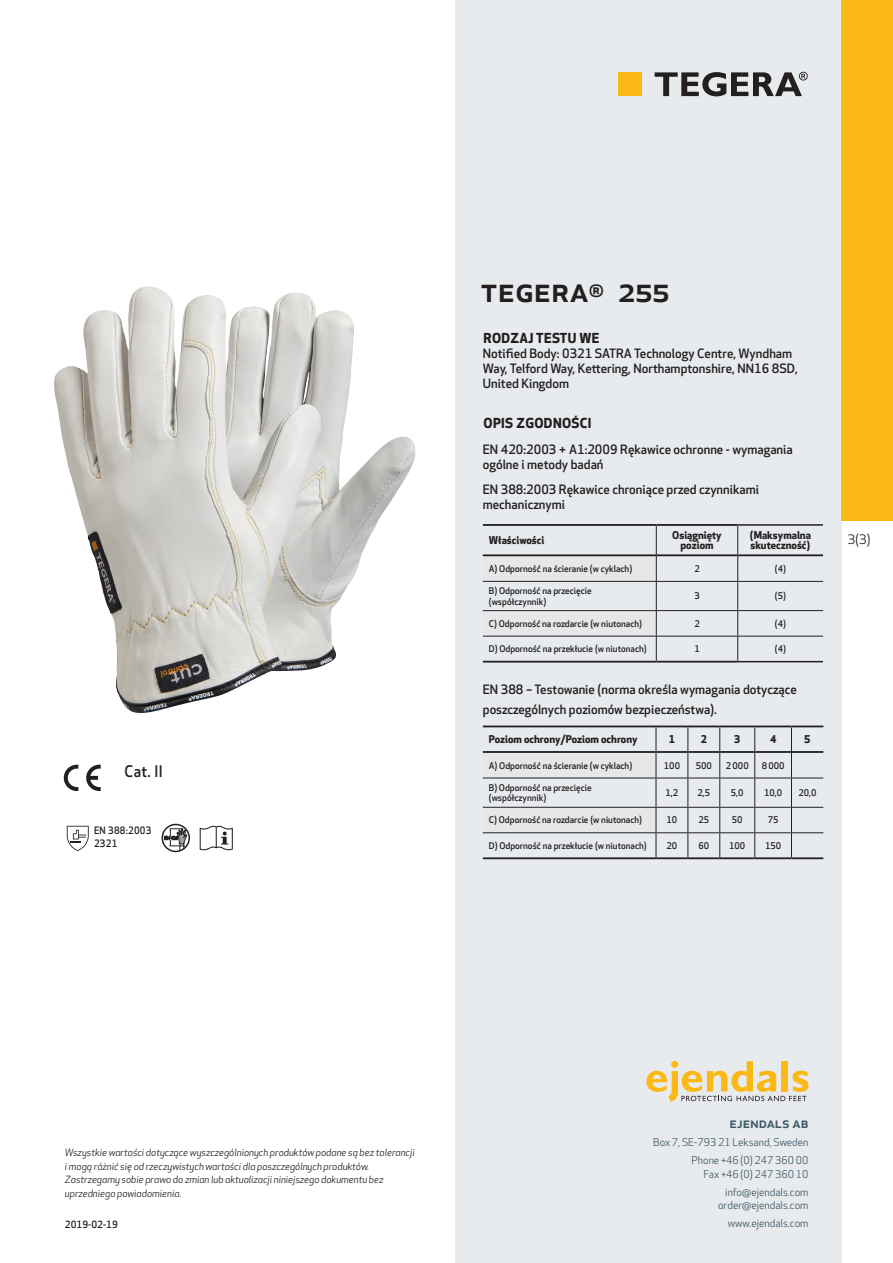
<style>
.page{position:relative;width:893px;height:1263px;background:#fff}
.page>*{position:absolute;margin:0;border:0;box-sizing:border-box;transform-origin:0 0}
.prodname{font:500 34.5px "Apex New";color:#231f20}
.Artikel{font:500 15.6px "Apex New";color:#231f20;scale:.95 1}
.t1{font:500 15px "Apex New";color:#405968}
.Compliance_body{font:700 13.5px "Apex New";letter-spacing:.025em;color:#231f20}
.t2{font:12.75px "Apex New";color:#231f20}
.Compliance_body-2{font:500 12.6px/15px "Apex New";color:#231f20}
.Artikel-2{font:500 12.6px/19.5px "Apex New";color:#231f20}
.t3{font:10.5px/18px "Apex New";color:#405968;text-align:right}
.Artikel-3{font:700 10.5px/10.5px "Apex New";color:#231f20;text-align:center}
.Artikel-4{font:500 10.05px/13.2px "Apex New";letter-spacing:.025em;color:#231f20;scale:.95 1}
.t4{font:italic 9.75px/13.5px "Apex New";color:#231f20}
.t5{font:500 9.75px "Apex New";color:#231f20}
.Artikel-5{font:500 9px/10.5px "Apex New";color:#231f20}
</style>
<div class="page">
<div style="left:455px;top:0;width:387px;height:1263px;background:#e8ebee"></div>
<svg style="left:646px;top:1061px;width:162px;height:40px"></svg>
<hr style="left:738px;top:636px;width:85px;height:1px;background:#231f20">
<svg style="left:737px;top:526px;width:1px;height:135px"></svg>
<hr style="left:738px;top:524px;width:85px;height:2px;background:#231f20">
<hr style="left:738px;top:661px;width:85px;height:1px;background:#231f20">
<hr style="left:483px;top:524px;width:173px;height:2px;background:#231f20">
<hr style="left:657px;top:554px;width:81px;height:2px;background:#231f20">
<hr style="left:738px;top:554px;width:85px;height:2px;background:#231f20">
<hr style="left:483px;top:661px;width:173px;height:1px;background:#231f20">
<hr style="left:656px;top:581px;width:82px;height:1px;background:#231f20">
<hr style="left:738px;top:581px;width:85px;height:1px;background:#231f20">
<hr style="left:656px;top:610px;width:82px;height:1px;background:#231f20">
<hr style="left:738px;top:610px;width:85px;height:1px;background:#231f20">
<hr style="left:656px;top:636px;width:82px;height:1px;background:#231f20">
<hr style="left:656px;top:524px;width:82px;height:2px;background:#231f20">
<hr style="left:656px;top:661px;width:82px;height:1px;background:#231f20">
<svg style="left:483px;top:526px;width:174px;height:135px"></svg>
<hr style="left:483px;top:725px;width:173px;height:2px;background:#231f20">
<hr style="left:656px;top:751px;width:31px;height:2px;background:#231f20">
<hr style="left:688px;top:751px;width:31px;height:2px;background:#231f20">
<hr style="left:720px;top:751px;width:34px;height:2px;background:#231f20">
<hr style="left:755px;top:751px;width:36px;height:2px;background:#231f20">
<hr style="left:792px;top:751px;width:31px;height:2px;background:#231f20">
<hr style="left:483px;top:857px;width:173px;height:2px;background:#231f20">
<hr style="left:656px;top:778px;width:32px;height:1px;background:#231f20">
<hr style="left:688px;top:778px;width:32px;height:1px;background:#231f20">
<hr style="left:720px;top:778px;width:35px;height:1px;background:#231f20">
<hr style="left:755px;top:778px;width:36px;height:1px;background:#231f20">
<hr style="left:791px;top:778px;width:32px;height:1px;background:#231f20">
<hr style="left:656px;top:807px;width:32px;height:1px;background:#231f20">
<hr style="left:688px;top:807px;width:32px;height:1px;background:#231f20">
<hr style="left:720px;top:807px;width:35px;height:1px;background:#231f20">
<hr style="left:755px;top:807px;width:36px;height:1px;background:#231f20">
<hr style="left:791px;top:807px;width:32px;height:1px;background:#231f20">
<hr style="left:656px;top:832px;width:32px;height:1px;background:#231f20">
<hr style="left:688px;top:832px;width:32px;height:1px;background:#231f20">
<hr style="left:720px;top:832px;width:35px;height:1px;background:#231f20">
<hr style="left:755px;top:832px;width:36px;height:1px;background:#231f20">
<hr style="left:791px;top:832px;width:32px;height:1px;background:#231f20">
<hr style="left:656px;top:725px;width:32px;height:2px;background:#231f20">
<hr style="left:656px;top:857px;width:32px;height:2px;background:#231f20">
<svg style="left:483px;top:727px;width:174px;height:130px"></svg>
<hr style="left:688px;top:725px;width:32px;height:2px;background:#231f20">
<hr style="left:688px;top:857px;width:32px;height:2px;background:#231f20">
<svg style="left:687px;top:727px;width:1px;height:130px"></svg>
<hr style="left:720px;top:725px;width:35px;height:2px;background:#231f20">
<hr style="left:720px;top:857px;width:35px;height:2px;background:#231f20">
<svg style="left:719px;top:727px;width:1px;height:130px"></svg>
<hr style="left:755px;top:725px;width:36px;height:2px;background:#231f20">
<hr style="left:755px;top:857px;width:36px;height:2px;background:#231f20">
<svg style="left:754px;top:727px;width:1px;height:130px"></svg>
<hr style="left:791px;top:725px;width:32px;height:2px;background:#231f20">
<hr style="left:791px;top:857px;width:32px;height:2px;background:#231f20">
<svg style="left:791px;top:727px;width:1px;height:130px"></svg>
<svg style="left:86px;top:765px;width:15px;height:26px"></svg>
<svg style="left:64px;top:765px;width:14px;height:26px"></svg>
<svg style="left:67px;top:826px;width:22px;height:25px"></svg>
<svg style="left:164px;top:824px;width:23px;height:26px"></svg>
<div style="left:162px;top:824px;width:28px;height:28px;border:1px solid #231f20;border-radius:50%"></div>
<svg style="left:200px;top:826px;width:33px;height:24px"></svg>
<div style="left:618px;top:72px;width:24px;height:24px;background:#fcb814"></div>
<svg style="left:655px;top:72px;width:153px;height:24px"></svg>
<div style="left:842px;top:0;width:51px;height:520px;background:#fcb814"></div>
<img style="left:54px;top:287px;width:362px;height:426px">
<p class="Artikel" style="left:125px;top:761px;width:42px">Cat. II</p>
<p class="Artikel-4" style="left:94px;top:823px;width:62px">EN 388:2003<br>2321</p>
<p class="prodname" style="left:480px;top:266px;width:191px">TEGERA<sup>®</sup> 255</p>
<p class="Compliance_body" style="left:483px;top:328px;width:117px">RODZAJ TESTU WE</p>
<p class="Compliance_body-2" style="left:483px;top:345px;width:316px">Notified Body: 0321 SATRA Technology Centre, Wyndham<br>Way, Telford Way, Kettering, Northamptonshire, NN16 8SD,<br>United Kingdom</p>
<p class="Compliance_body" style="left:483px;top:413px;width:110px">OPIS ZGODNOŚCI</p>
<p class="Compliance_body-2" style="left:483px;top:441px;width:311px">EN 420:2003 + A1:2009 Rękawice ochronne - wymagania ogólne i metody badań</p>
<p class="Compliance_body-2" style="left:483px;top:482px;width:278px">EN 388:2003 Rękawice chroniące przed czynnikami mechanicznymi</p>
<p class="Artikel-3" style="left:489px;top:534px;width:57px">Właściwości</p>
<p class="Artikel-3" style="left:672px;top:529px;width:51px">Osiągnięty poziom</p>
<p class="Artikel-3" style="left:750px;top:529px;width:62px;text-align:left">(Maksymalna skuteczność)</p>
<p class="Artikel-5" style="left:489px;top:563px;width:145px">A) Odporność na ścieranie (w cyklach)</p>
<p class="Artikel-5" style="left:694px;top:563px;width:7px">2</p>
<p class="Artikel-5" style="left:775px;top:563px;width:13px">(4)</p>
<p class="Artikel-5" style="left:489px;top:585px;width:104px">B) Odporność na przecięcie (współczynnik)</p>
<p class="Artikel-5" style="left:694px;top:591px;width:7px">3</p>
<p class="Artikel-5" style="left:775px;top:591px;width:13px">(5)</p>
<p class="Artikel-5" style="left:489px;top:618px;width:155px">C) Odporność na rozdarcie (w niutonach)</p>
<p class="Artikel-5" style="left:694px;top:618px;width:7px">2</p>
<p class="Artikel-5" style="left:775px;top:618px;width:13px">(4)</p>
<p class="Artikel-5" style="left:489px;top:644px;width:159px">D) Odporność na przekłucie (w niutonach)</p>
<p class="Artikel-5" style="left:694px;top:644px;width:7px">1</p>
<p class="Artikel-5" style="left:775px;top:644px;width:13px">(4)</p>
<p class="Artikel-2" style="left:483px;top:679px;width:315px">EN 388 – Testowanie (norma określa wymagania dotyczące poszczególnych poziomów bezpieczeństwa).</p>
<p class="Artikel-3" style="left:489px;top:734px;width:150px">Poziom ochrony/Poziom ochrony</p>
<p class="Artikel-3" style="left:669px;top:734px;width:8px">1</p>
<p class="Artikel-3" style="left:701px;top:734px;width:8px">2</p>
<p class="Artikel-3" style="left:734px;top:734px;width:8px">3</p>
<p class="Artikel-3" style="left:770px;top:734px;width:8px">4</p>
<p class="Artikel-3" style="left:804px;top:734px;width:8px">5</p>
<p class="Artikel-5" style="left:489px;top:760px;width:145px">A) Odporność na ścieranie (w cyklach)</p>
<p class="Artikel-5" style="left:664px;top:760px;width:18px">100</p>
<p class="Artikel-5" style="left:696px;top:760px;width:18px">500</p>
<p class="Artikel-5" style="left:726px;top:760px;width:24px">2 000</p>
<p class="Artikel-5" style="left:762px;top:760px;width:24px">8000</p>
<p class="Artikel-5" style="left:489px;top:782px;width:104px">B) Odporność na przecięcie (współczynnik)</p>
<p class="Artikel-5" style="left:666px;top:787px;width:14px">1,2</p>
<p class="Artikel-5" style="left:697px;top:787px;width:14px">2,5</p>
<p class="Artikel-5" style="left:731px;top:787px;width:14px">5,0</p>
<p class="Artikel-5" style="left:764px;top:787px;width:20px">10,0</p>
<p class="Artikel-5" style="left:798px;top:787px;width:20px">20,0</p>
<p class="Artikel-5" style="left:489px;top:815px;width:155px">C) Odporność na rozdarcie (w niutonach)</p>
<p class="Artikel-5" style="left:667px;top:815px;width:12px">10</p>
<p class="Artikel-5" style="left:698px;top:815px;width:12px">25</p>
<p class="Artikel-5" style="left:732px;top:815px;width:12px">50</p>
<p class="Artikel-5" style="left:768px;top:815px;width:12px">75</p>
<p class="Artikel-5" style="left:489px;top:840px;width:159px">D) Odporność na przekłucie (w niutonach)</p>
<p class="Artikel-5" style="left:667px;top:840px;width:12px">20</p>
<p class="Artikel-5" style="left:698px;top:840px;width:12px">60</p>
<p class="Artikel-5" style="left:729px;top:840px;width:18px">100</p>
<p class="Artikel-5" style="left:765px;top:840px;width:18px">150</p>
<h3 class="t2" style="left:848px;top:531px;width:24px">3(3)</h3>
<p class="t4" style="left:65px;top:1146px;width:351px">Wszystkie wartości dotyczące wyszczególnionych produktów podane są bez tolerancji i mogą różnić się od rzeczywistych wartości dla poszczególnych produktów.<br>Zastrzegamy sobie prawo do zmian lub aktualizacji niniejszego dokumentu bez uprzedniego powiadomienia.</p>
<p class="t5" style="left:65px;top:1218px;width:54px">2019-02-19</p>
<h3 class="t1" style="left:729px;top:1113px;width:80px">ejendals ab</h3>
<p class="t3" style="left:653px;top:1133px;width:157px">Box 7, SE-793 21 Leksand, Sweden<br>Phone +46 (0) 247 360 00</p>
<p class="t3" style="left:703px;top:1165px;width:107px">Fax +46 (0) 247 360 10 info@ejendals.com</p>
<p class="t3" style="left:718px;top:1196px;width:92px">order@ejendals.com</p>
<p class="t3" style="left:728px;top:1215px;width:82px">www.ejendals.com</p>
</div>
